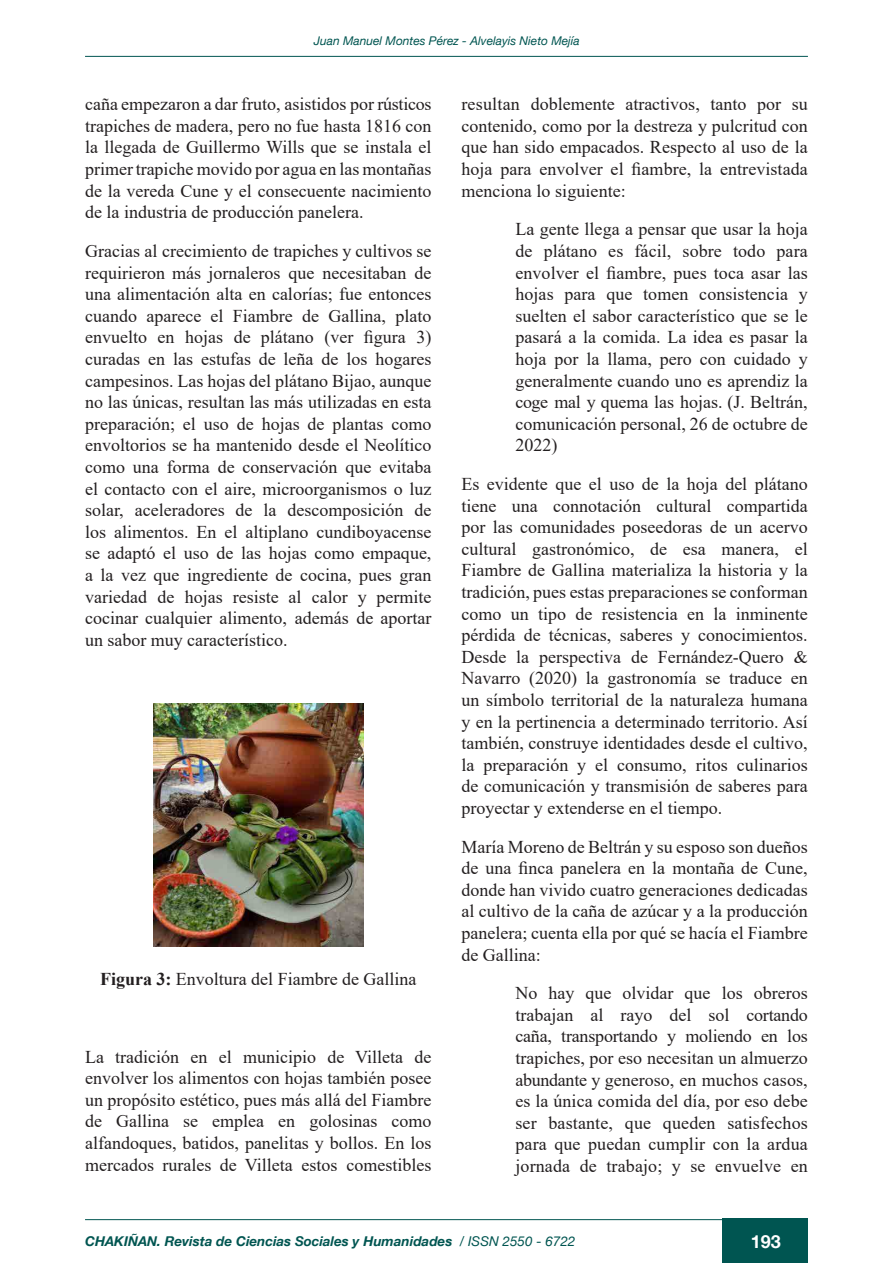
<style>
.page{position:relative;width:893px;height:1263px;background:#fff}
.page>*{position:absolute;margin:0;border:0;box-sizing:border-box;transform-origin:0 0}
.Body_Text{font:18px/21.6px "Times New Roman";color:#231f20;text-align:justify}
.t1{font:700 18px "Helvetica Neue LT Com";color:#fff}
.t2{font:italic 700 13.5px "Helvetica Neue LT Com";color:#005551}
.t3{font:italic 12px "Helvetica Neue LT Com";color:#005551}
.s1{font-weight:700}
.s2{font-weight:400}
</style>
<div class="page">
<hr style="left:85px;top:56px;width:723px;height:1px;background:#005551">
<div style="left:723px;top:1219px;width:85px;height:44px;background:#005551"></div>
<hr style="left:85px;top:1219px;width:723px;height:1px;background:#005551">
<img style="left:153px;top:703px;width:210px;height:244px">
<p class="t3" style="left:314px;top:33px;width:267px">Juan Manuel Montes Pérez - Alvelayis Nieto Mejía</p>
<p class="Body_Text" style="left:85px;top:93px;width:348px">caña empezaron a dar fruto, asistidos por rústicos trapiches de madera, pero no fue hasta 1816 con la llegada de Guillermo Wills que se instala el primer trapiche movido por agua en las montañas de la vereda Cune y el consecuente nacimiento de la industria de producción panelera.</p>
<p class="Body_Text" style="left:85px;top:239px;width:348px">Gracias al crecimiento de trapiches y cultivos se requirieron más jornaleros que necesitaban de una alimentación alta en calorías; fue entonces cuando aparece el Fiambre de Gallina, plato envuelto en hojas de plátano (ver figura 3) curadas en las estufas de leña de los hogares campesinos. Las hojas del plátano Bijao, aunque no las únicas, resultan las más utilizadas en esta preparación; el uso de hojas de plantas como envoltorios se ha mantenido desde el Neolítico como una forma de conservación que evitaba el contacto con el aire, microorganismos o luz solar, aceleradores de la descomposición de los alimentos. En el altiplano cundiboyacense se adaptó el uso de las hojas como empaque, a la vez que ingrediente de cocina, pues gran variedad de hojas resiste al calor y permite cocinar cualquier alimento, además de aportar un sabor muy característico.</p>
<p class="Body_Text" style="left:100px;top:968px;width:318px"><span class="s1">Figura 3:</span> Envoltura del Fiambre de Gallina</p>
<p class="Body_Text" style="left:85px;top:1045px;width:348px">La tradición en el municipio de Villeta de envolver los alimentos con hojas también posee un propósito estético, pues más allá del Fiambre de Gallina se emplea en golosinas como alfandoques, batidos, panelitas y bollos. En los mercados rurales de Villeta estos comestibles</p>
<p class="Body_Text" style="left:461px;top:93px;width:348px">resultan doblemente atractivos, tanto por su contenido, como por la destreza y pulcritud con que han sido empacados. Respecto al uso de la hoja para envolver el fiambre, la entrevistada menciona lo siguiente:</p>
<p class="Body_Text" style="left:515px;top:218px;width:294px">La gente llega a pensar que usar la hoja de plátano es fácil, sobre todo para envolver el fiambre, pues toca asar las hojas para que tomen consistencia y suelten el sabor característico que se le pasará a la comida. La idea es pasar la hoja por la llama, pero con cuidado y generalmente cuando uno es aprendiz la coge mal y quema las hojas. (J. Beltrán, comunicación personal, 26 de octubre de 2022)</p>
<p class="Body_Text" style="left:461px;top:472px;width:348px">Es evidente que el uso de la hoja del plátano tiene una connotación cultural compartida por las comunidades poseedoras de un acervo cultural gastronómico, de esa manera, el Fiambre de Gallina materializa la historia y la tradición, pues estas preparaciones se conforman como un tipo de resistencia en la inminente pérdida de técnicas, saberes y conocimientos.<br>Desde la perspectiva de Fernández-Quero &amp; Navarro (2020) la gastronomía se traduce en un símbolo territorial de la naturaleza humana y en la pertinencia a determinado territorio. Así también, construye identidades desde el cultivo, la preparación y el consumo, ritos culinarios de comunicación y transmisión de saberes para proyectar y extenderse en el tiempo.</p>
<p class="Body_Text" style="left:461px;top:835px;width:348px">María Moreno de Beltrán y su esposo son dueños de una finca panelera en la montaña de Cune, donde han vivido cuatro generaciones dedicadas al cultivo de la caña de azúcar y a la producción panelera; cuenta ella por qué se hacía el Fiambre de Gallina:</p>
<p class="Body_Text" style="left:515px;top:982px;width:294px">No hay que olvidar que los obreros trabajan al rayo del sol cortando caña, transportando y moliendo en los trapiches, por eso necesitan un almuerzo abundante y generoso, en muchos casos, es la única comida del día, por eso debe ser bastante, que queden satisfechos para que puedan cumplir con la ardua jornada de trabajo; y se envuelve en</p>
<p class="t2" style="left:85px;top:1232px;width:492px">CHAKIÑAN. Revista de Ciencias Sociales y Humanidades <span class="s2">/ ISSN 2550 - 6722</span></p>
<p class="t1" style="left:751px;top:1230px;width:32px">193</p>
</div>
